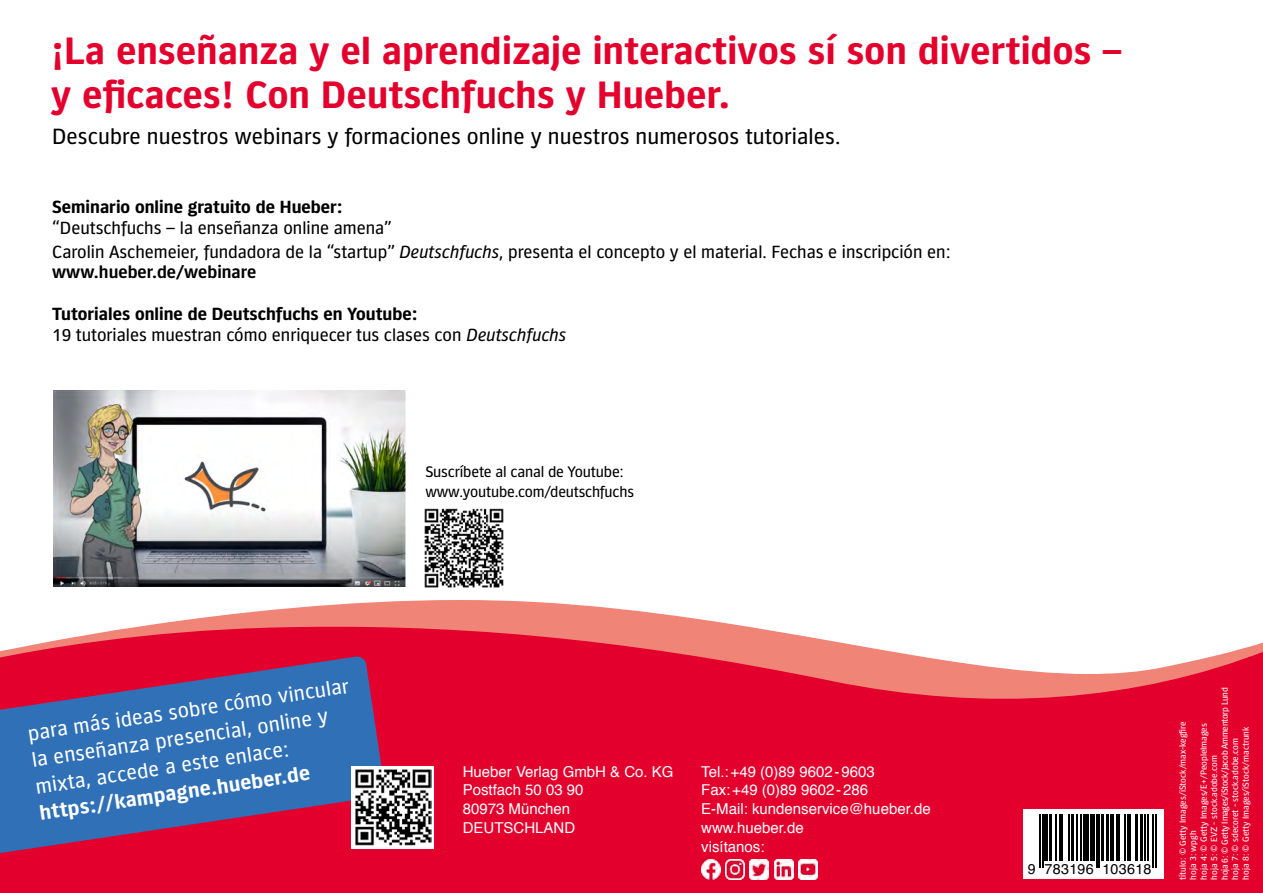
<style>
.page{position:relative;width:1263px;height:893px;background:#fff}
.page>*{position:absolute;margin:0;border:0;box-sizing:border-box;transform-origin:0 0}
.t1{font:700 39px/43.5px "Forward Sans";letter-spacing:.01em;color:#e4002d}
.t2{font:22.5px "Forward Sans";letter-spacing:.005em;color:#000}
.t3{font:21px/27px "Forward Sans";color:#fff}
.t4{font:700 21px "Forward Sans";color:#fff}
.t5{font:18px/24.6px "Forward Sans";color:#000}
.t6{font:700 18px "Forward Sans";color:#000}
.t7{font:18px "Forward Sans Semi";color:#000}
.t8{font:15.6px/19.5px "Forward Sans";letter-spacing:-.01em;color:#000}
.t9{font:15px/18.8px "Helvetica";color:#fff}
.t10{font:14.25px "Helvetica";letter-spacing:.02em;color:#000}
.t11{font:9px/10.5px "Forward Sans";color:#fff}
.s1{font-style:italic}
.s2{font-weight:700}
</style>
<div class="page">
<svg style="left:164px;top:600px;width:560px;height:23px;fill:#f08477"></svg>
<svg style="left:0;top:623px;width:1263px;height:270px;background:#e72145"></svg>
<svg style="left:0;top:656px;width:385px;height:204px;background:#664e8d"></svg>
<img style="left:53px;top:390px;width:352px;height:197px">
<img style="left:424px;top:508px;width:80px;height:80px">
<svg style="left:1024px;top:809px;width:140px;height:70px"></svg>
<hr style="left:1040px;top:814px;width:1px;height:54px;background:#000">
<hr style="left:1042px;top:814px;width:1px;height:54px;background:#000">
<hr style="left:1045px;top:814px;width:3px;height:46px;background:#000">
<hr style="left:1049px;top:814px;width:3px;height:46px;background:#000">
<hr style="left:1056px;top:814px;width:1px;height:46px;background:#000">
<hr style="left:1059px;top:814px;width:1px;height:46px;background:#000">
<hr style="left:1062px;top:814px;width:1px;height:46px;background:#000">
<hr style="left:1068px;top:814px;width:1px;height:46px;background:#000">
<hr style="left:1072px;top:814px;width:2px;height:46px;background:#000">
<hr style="left:1076px;top:814px;width:2px;height:46px;background:#000">
<hr style="left:1080px;top:814px;width:1px;height:46px;background:#000">
<hr style="left:1083px;top:814px;width:3px;height:46px;background:#000">
<hr style="left:1087px;top:814px;width:2px;height:46px;background:#000">
<div style="left:1090px;top:814px;width:5px;height:46px;background:#000"></div>
<hr style="left:1096px;top:814px;width:1px;height:54px;background:#000">
<hr style="left:1099px;top:814px;width:1px;height:54px;background:#000">
<hr style="left:1101px;top:814px;width:2px;height:46px;background:#000">
<hr style="left:1106px;top:814px;width:2px;height:46px;background:#000">
<hr style="left:1110px;top:814px;width:3px;height:46px;background:#000">
<hr style="left:1116px;top:814px;width:1px;height:46px;background:#000">
<hr style="left:1118px;top:814px;width:1px;height:46px;background:#000">
<hr style="left:1124px;top:814px;width:2px;height:46px;background:#000">
<hr style="left:1127px;top:814px;width:1px;height:46px;background:#000">
<hr style="left:1129px;top:814px;width:1px;height:46px;background:#000">
<hr style="left:1135px;top:814px;width:3px;height:46px;background:#000">
<hr style="left:1140px;top:814px;width:3px;height:46px;background:#000">
<hr style="left:1144px;top:814px;width:1px;height:46px;background:#000">
<hr style="left:1148px;top:814px;width:1px;height:46px;background:#000">
<hr style="left:1153px;top:814px;width:1px;height:54px;background:#000">
<hr style="left:1155px;top:814px;width:1px;height:54px;background:#000">
<div style="left:351px;top:766px;width:83px;height:82px;background:#fff"></div>
<img style="left:355px;top:769px;width:76px;height:77px">
<img style="left:702px;top:860px;width:19px;height:19px">
<img style="left:725px;top:860px;width:19px;height:19px">
<img style="left:749px;top:860px;width:19px;height:19px">
<img style="left:774px;top:860px;width:20px;height:19px">
<img style="left:798px;top:860px;width:20px;height:19px">
<h1 class="t1" style="left:51px;top:29px;width:1072px">¡La enseñanza y el aprendizaje interactivos sí son divertidos – y eficaces! Con Deutschfuchs y Hueber.</h1>
<p class="t2" style="left:52px;top:120px;width:790px">Descubre nuestros webinars y formaciones online y nuestros numerosos tutoriales.</p>
<p class="t6" style="left:52px;top:197px;width:292px">Seminario online gratuito de Hueber:</p>
<p class="t5" style="left:52px;top:214px;width:900px">“Deutschfuchs – la enseñanza online amena”<br>Carolin Aschemeier, fundadora de la “startup” <span class="s1">Deutschfuchs</span>, presenta el concepto y el material. Fechas e inscripción en:</p>
<p class="t7" style="left:52px;top:262px;width:206px">www.hueber.de/webinare</p>
<p class="t5" style="left:52px;top:303px;width:516px;line-height:20.2px"><span class="s2">Tutoriales online de Deutschfuchs en Youtube:<br></span>19 tutoriales muestran cómo enriquecer tus clases con <span class="s1">Deutschfuchs</span></p>
<p class="t8" style="left:425px;top:461px;width:210px">Suscríbete al canal de Youtube: www.youtube.com/deutschfuchs</p>
<p class="t3" style="left:26px;top:718px;width:326px;rotate:-8deg">para más ideas sobre cómo vincular la enseñanza presencial, online y mixta, accede a este enlace:</p>
<p class="t4" style="left:38px;top:800px;width:274px;rotate:-8deg">https://kampagne.hueber.de</p>
<p class="t9" style="left:463px;top:762px;width:212px">Hueber Verlag GmbH &amp; Co. KG<br>Postfach 50 03 90<br>80973 München<br>DEUTSCHLAND</p>
<p class="t9" style="left:701px;top:762px;width:231px">Tel.:+49 (0)89 9602-9603<br>Fax:+49 (0)89 9602-286<br>E-Mail: kundenservice@hueber.de www.hueber.de<br>visítanos:</p>
<p class="t10" style="left:1028px;top:858px;width:125px">9 783196 103618</p>
<p class="t11" style="left:1177px;top:880px;width:194px;rotate:-90deg">título: © Getty Images/iStock/max-kegfire<br>hoja 3: wpgh<br>hoja 4: © Getty Images/E+/PeopleImages<br>hoja 5: © EVZ - stock.adobe.com<br>hoja 6: © Getty Images/iStock/Jacob Ammentorp Lund hoja 7: © sdecoret - stock.adobe.com<br>hoja 8: © Getty Images/iStock/mactrunk</p>
</div>
